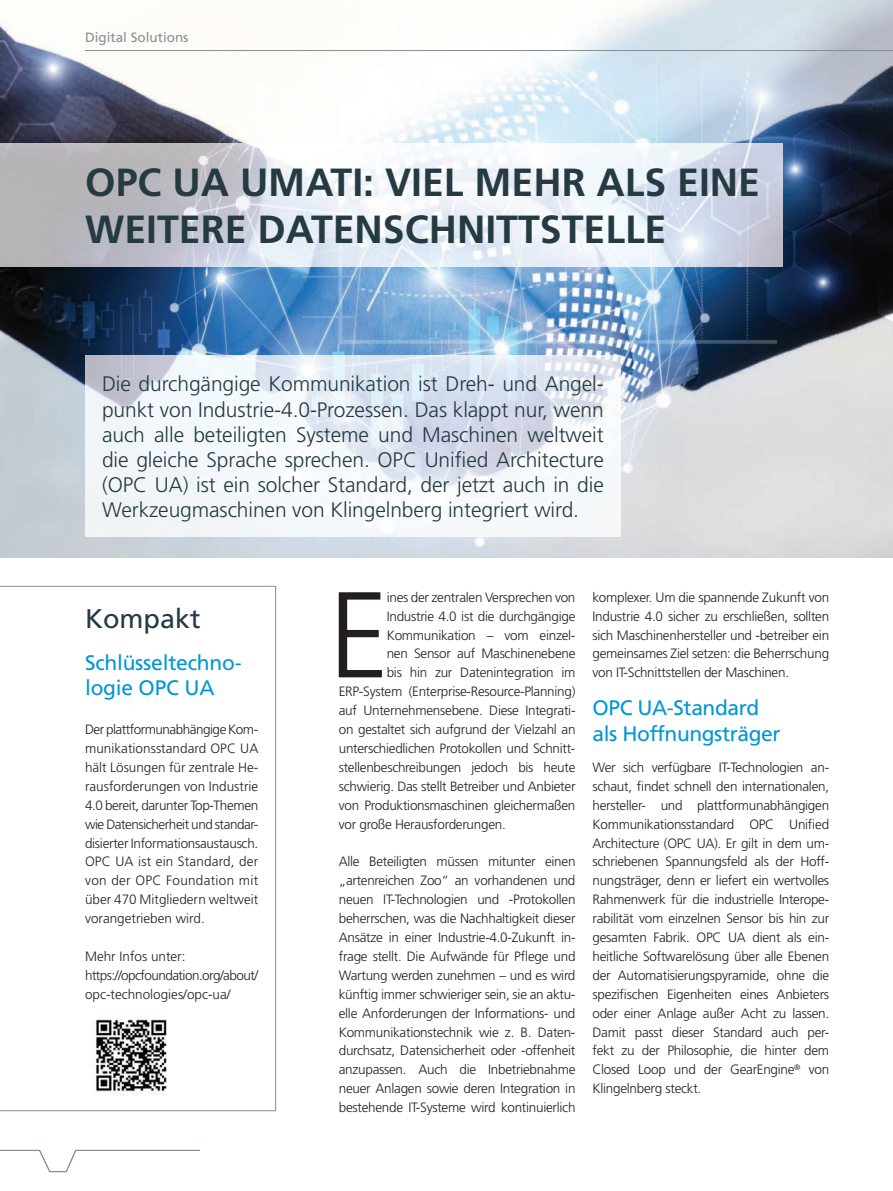
<style>
.page{position:relative;width:893px;height:1191px;background:#fff}
.page>*{position:absolute;margin:0;border:0;box-sizing:border-box;transform-origin:0 0}
.t1{font:300 121.8px "Frutiger LT Std";color:#231f20}
.t2{font:700 39.3px/47.1px "Frutiger LT Std";color:#253a41}
.t3{font:27px "Frutiger LT Std";color:#253a41}
.t4{font:300 21px/25.2px "Frutiger LT Std";letter-spacing:-.005em;color:#253a41;text-align:justify}
.t5{font:21px/25.2px "Frutiger LT Std";letter-spacing:-.02em;color:#0096d6}
.t6{font:300 13.5px/18.9px "Frutiger LT Std";letter-spacing:-.02em;color:#231f20;text-align:justify}
.t7{font:300 13.5px/18.9px "Frutiger LT Std";color:#231f20}
.t8{font:13.5px "Frutiger LT Std";color:#859096}
</style>
<div class="page">
<svg style="left:0;top:1149px;width:200px;height:23px"></svg>
<img style="left:0;top:0;width:893px;height:558px">
<img style="left:85px;top:356px;width:536px;height:181px">
<img style="left:0;top:143px;width:783px;height:123px">
<svg style="left:0;top:586px;width:276px;height:525px"></svg>
<img style="left:86px;top:1014px;width:91px;height:82px">
<hr style="left:85px;top:50px;width:808px;height:1px;background:#859096">
<p class="t8" style="left:85px;top:29px;width:105px">Digital Solutions</p>
<h2 class="t2" style="left:85px;top:159px;width:676px">OPC UA UMATI: VIEL MEHR ALS EINE<br>WEITERE DATENSCHNITTSTELLE</h2>
<p class="t4" style="left:102px;top:372px;width:503px">Die durchgängige Kommunikation ist Dreh- und Angel&shy;punkt von Industrie-4.0-Prozessen. Das klappt nur, wenn auch alle beteiligten Systeme und Maschinen weltweit die gleiche Sprache sprechen. OPC Unified Architecture (OPC UA) ist ein solcher Standard, der jetzt auch in die Werkzeugmaschinen von Klingelnberg integriert wird.</p>
<h3 class="t3" style="left:85px;top:602px;width:117px">Kompakt</h3>
<h3 class="t5" style="left:85px;top:650px;width:158px">Schlüsseltechno&shy;logie OPC UA</h3>
<p class="t6" style="left:85px;top:720px;width:175px">Der plattformunabhängige Kom&shy;munikationsstandard OPC UA hält Lösungen für zentrale He&shy;rausforderungen von Industrie 4.0 bereit, darunter Top-Themen wie Datensicherheit und standar&shy;disierter Informationsaustausch.<br>OPC UA ist ein Standard, der von der OPC Foundation mit über 470 Mitgliedern weltweit vorangetrieben wird.</p>
<p class="t7" style="left:85px;top:947px;width:175px">Mehr Infos unter: https://opcfoundation.org/about/ opc-technologies/opc-ua/</p>
<h1 class="t1" style="left:328px;top:566px;width:62px">E</h1>
<p class="t6" style="left:387px;top:588px;width:190px">ines der zentralen Versprechen von</p>
<p class="t6" style="left:387px;top:606px;width:190px">Industrie 4.0 ist die durchgängige</p>
<p class="t6" style="left:387px;top:625px;width:190px">Kommunikation – vom einzel-</p>
<p class="t6" style="left:387px;top:644px;width:190px">nen Sensor auf Maschinenebene</p>
<p class="t6" style="left:387px;top:663px;width:190px">bis hin zur Datenintegration im</p>
<p class="t6" style="left:339px;top:682px;width:238px">ERP-System (Enterprise-Resource-Planning)</p>
<p class="t6" style="left:339px;top:701px;width:238px">auf Unternehmensebene. Diese Integrati-</p>
<p class="t6" style="left:339px;top:720px;width:238px">on gestaltet sich aufgrund der Vielzahl an</p>
<p class="t6" style="left:339px;top:739px;width:238px">unterschiedlichen Protokollen und Schnitt-</p>
<p class="t6" style="left:339px;top:758px;width:238px">stellenbeschreibungen jedoch bis heute</p>
<p class="t6" style="left:339px;top:777px;width:238px">schwierig. Das stellt Betreiber und Anbieter</p>
<p class="t6" style="left:339px;top:795px;width:238px">von Produktionsmaschinen gleichermaßen</p>
<p class="t6" style="left:339px;top:814px;width:169px">vor große Herausforderungen.</p>
<p class="t6" style="left:339px;top:852px;width:238px">Alle Beteiligten müssen mitunter einen „artenreichen Zoo“ an vorhandenen und neuen IT-Technologien und -Protokollen beherrschen, was die Nachhaltigkeit dieser Ansätze in einer Industrie-4.0-Zukunft in&shy;frage stellt. Die Aufwände für Pflege und Wartung werden zunehmen – und es wird künftig immer schwieriger sein, sie an aktu&shy;elle Anforderungen der Informations- und Kommunikationstechnik wie z. B. Daten&shy;durchsatz, Datensicherheit oder -offenheit anzupassen. Auch die Inbetriebnahme neuer Anlagen sowie deren Integration in bestehende IT-Systeme wird kontinuierlich</p>
<p class="t6" style="left:592px;top:588px;width:238px">komplexer. Um die spannende Zukunft von Industrie 4.0 sicher zu erschließen, sollten sich Maschinenhersteller und -betreiber ein gemeinsames Ziel setzen: die Beherrschung von IT-Schnittstellen der Maschinen.</p>
<h3 class="t5" style="left:592px;top:695px;width:190px">OPC UA-Standard als Hoffnungsträger</h3>
<p class="t6" style="left:592px;top:758px;width:238px">Wer sich verfügbare IT-Technologien an&shy;schaut, findet schnell den internationalen, hersteller- und plattformunabhängigen Kommunikationsstandard OPC Unified Architecture (OPC UA). Er gilt in dem um&shy;schriebenen Spannungsfeld als der Hoff&shy;nungsträger, denn er liefert ein wertvolles Rahmenwerk für die industrielle Interope&shy;rabilität vom einzelnen Sensor bis hin zur gesamten Fabrik. OPC UA dient als ein&shy;heitliche Softwarelösung über alle Ebenen der Automatisierungspyramide, ohne die spezifischen Eigenheiten eines Anbieters oder einer Anlage außer Acht zu lassen.<br>Damit passt dieser Standard auch per&shy;fekt zu der Philosophie, die hinter dem Closed Loop und der GearEngine<sup>®</sup> von Klingelnberg steckt.</p>
</div>
